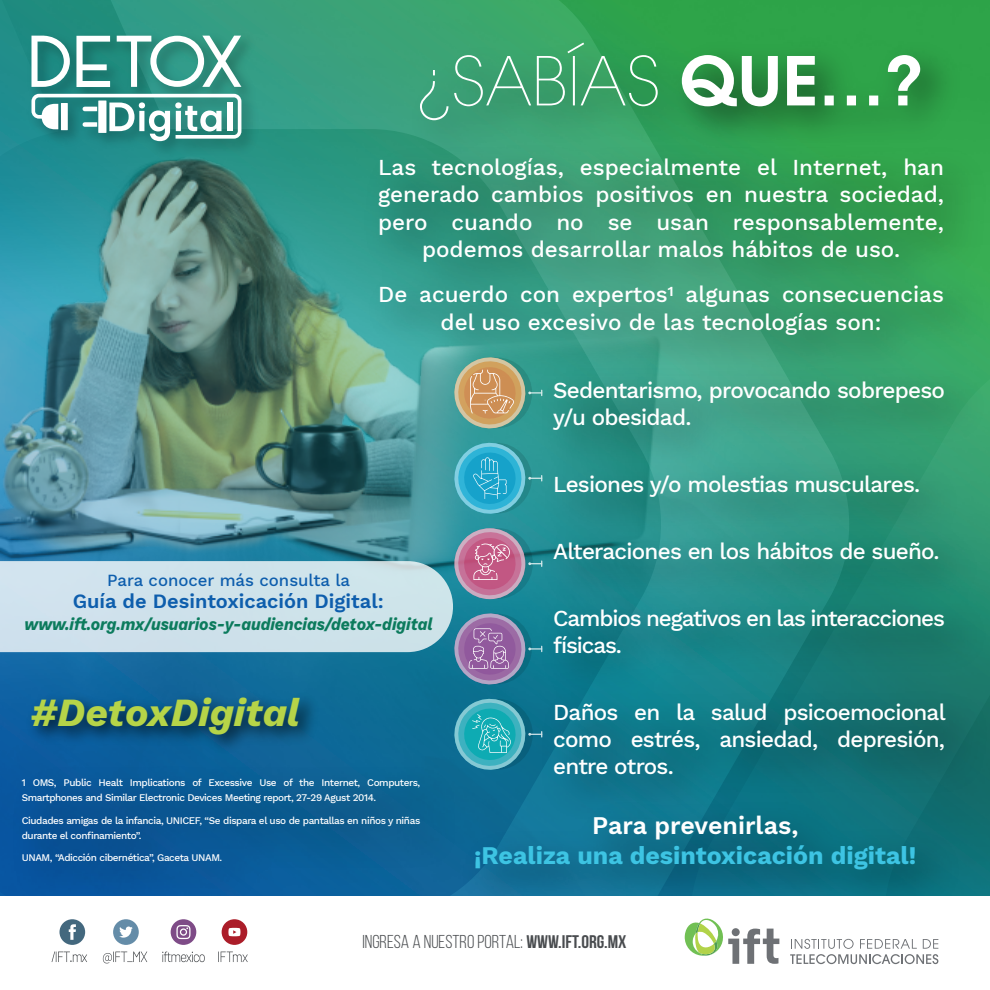
<style>
.page{position:relative;width:990px;height:990px;background:#fff}
.page>*{position:absolute;margin:0;border:0;box-sizing:border-box;transform-origin:0 0}
.t1{font:200 66.75px "ITC Avant Garde Std";color:#fff}
.t2{font:italic 700 39.25px "Work Sans";color:#b6d448}
.t3{font:700 25px "Work Sans";color:#3dc4e3}
.t4{font:600 25px "Work Sans";color:#fff}
.t5{font:500 22.5px/27.5px "Work Sans";letter-spacing:-.005em;color:#fff;text-align:center}
.t6{font:500 22.5px/27px "Work Sans";letter-spacing:-.035em;color:#fff}
.t7{font:500 22.5px/27px "Work Sans";letter-spacing:-.05em;color:#fff}
.t8{font:600 20px "Work Sans";color:#0e5ead}
.t9{font:18.75px "Bebas Neue";color:#494c4f;scale:1.04 1}
.t10{font:italic 700 17.5px "Work Sans";color:#0c7b5d;scale:.9 1}
.t11{font:500 16.75px "Work Sans";color:#0e5ead}
.t12{font:500 10px/15px "Work Sans";letter-spacing:-.04em;color:#fff}
.s1{font-weight:600}
.s2{font-weight:700;font-size:18.25px}
</style>
<div class="page">
<img style="left:59px;top:162px;width:37px;height:399px">
<svg style="left:0;top:0;width:59px;height:747px;background:#338da3"></svg>
<img style="left:96px;top:0;width:753px;height:783px">
<img style="left:24px;top:28px;width:239px;height:134px">
<svg style="left:31px;top:36px;width:39px;height:51px"></svg>
<svg style="left:76px;top:36px;width:34px;height:51px"></svg>
<svg style="left:117px;top:36px;width:124px;height:51px"></svg>
<svg style="left:31px;top:94px;width:210px;height:47px"></svg>
<div style="left:61px;top:103px;width:7px;height:27px;background:#fff"></div>
<img style="left:389px;top:16px;width:587px;height:110px">
<img style="left:348px;top:126px;width:642px;height:273px">
<div style="left:0;top:561px;width:453px;height:91px;background:#cee2eb"></div>
<img style="left:18px;top:681px;width:307px;height:66px">
<img style="left:523px;top:348px;width:467px;height:435px">
<img style="left:483px;top:783px;width:507px;height:113px">
<img style="left:0;top:747px;width:483px;height:149px">
<svg style="left:451px;top:354px;width:91px;height:78px;background:#8da181"></svg>
<svg style="left:451px;top:439px;width:91px;height:79px;background:#35a6b9"></svg>
<svg style="left:454px;top:528px;width:88px;height:71px;background:#8a7f99"></svg>
<svg style="left:451px;top:610px;width:91px;height:78px;background:#6179a1"></svg>
<svg style="left:451px;top:695px;width:91px;height:79px;background:#2895a9"></svg>
<svg style="left:162px;top:952px;width:43px;height:10px"></svg>
<svg style="left:103px;top:952px;width:44px;height:11px"></svg>
<svg style="left:52px;top:952px;width:35px;height:10px"></svg>
<svg style="left:218px;top:952px;width:30px;height:10px"></svg>
<div style="left:222px;top:919px;width:25px;height:26px;background:#ab1d29;border-radius:13px"></div>
<svg style="left:228px;top:928px;width:12px;height:8px"></svg>
<div style="left:59px;top:919px;width:26px;height:26px;background:#43687e;border-radius:13px"></div>
<svg style="left:69px;top:924px;width:7px;height:16px"></svg>
<div style="left:113px;top:919px;width:26px;height:26px;background:#648ca8;border-radius:13px"></div>
<svg style="left:119px;top:927px;width:14px;height:11px"></svg>
<div style="left:171px;top:919px;width:25px;height:26px;background:#7e4b87;border-radius:13px"></div>
<svg style="left:176px;top:925px;width:15px;height:14px"></svg>
<svg style="left:790px;top:939px;width:148px;height:25px"></svg>
<svg style="left:684px;top:918px;width:95px;height:46px"></svg>
<h1 class="t1" style="left:415px;top:42px;width:510px">¿SABÍAS <span class="s1">QUE…?</span></h1>
<p class="t5" style="left:378px;top:152px;width:567px">Las tecnologías, especialmente el Internet, han generado cambios positivos en nuestra sociedad, pero cuando no se usan responsablemente, podemos desarrollar malos hábitos de uso.</p>
<p class="t5" style="left:378px;top:280px;width:567px">De acuerdo con expertos1 algunas consecuencias del uso excesivo de las tecnologías son:</p>
<p class="t6" style="left:553px;top:376px;width:393px">Sedentarismo, provocando sobrepeso y/u obesidad.</p>
<p class="t6" style="left:553px;top:470px;width:369px">Lesiones y/o molestias musculares.</p>
<p class="t11" style="left:107px;top:568px;width:245px">Para conocer más consulta la</p>
<p class="t8" style="left:73px;top:586px;width:313px">Guía de Desintoxicación Digital:</p>
<p class="t10" style="left:25px;top:611px;width:455px">www.ift.org.mx/usuarios-y-audiencias/detox-digital</p>
<h2 class="t2" style="left:31px;top:683px;width:271px">#DetoxDigital</h2>
<p class="t12" style="left:22px;top:775px;width:400px">1 OMS, Public Healt Implications of Excessive Use of the Internet, Computers,<br>Smartphones and Similar Electronic Devices Meeting report, 27-29 Agust 2014.</p>
<p class="t12" style="left:22px;top:812px;width:400px">Ciudades amigas de la infancia, UNICEF, “Se dispara el uso de pantallas en niños y niñas durante el confinamiento”.</p>
<p class="t12" style="left:22px;top:850px;width:202px">UNAM, “Adicción cibernética”, Gaceta UNAM.</p>
<p class="t6" style="left:553px;top:537px;width:388px">Alteraciones en los hábitos de sueño.</p>
<p class="t7" style="left:553px;top:604px;width:393px">Cambios negativos en las interacciones físicas.</p>
<p class="t5" style="left:553px;top:698px;width:394px;text-align:justify">Daños en la salud psicoemocional como estrés, ansiedad, depresión, entre otros.</p>
<p class="t4" style="left:592px;top:806px;width:208px">Para prevenirlas,</p>
<p class="t3" style="left:474px;top:836px;width:444px">¡Realiza una desintoxicación digital!</p>
<p class="t9" style="left:362px;top:931px;width:256px">INGRESA A NUESTRO PORTAL: <span class="s2">WWW.IFT.ORG.MX</span></p>
</div>
